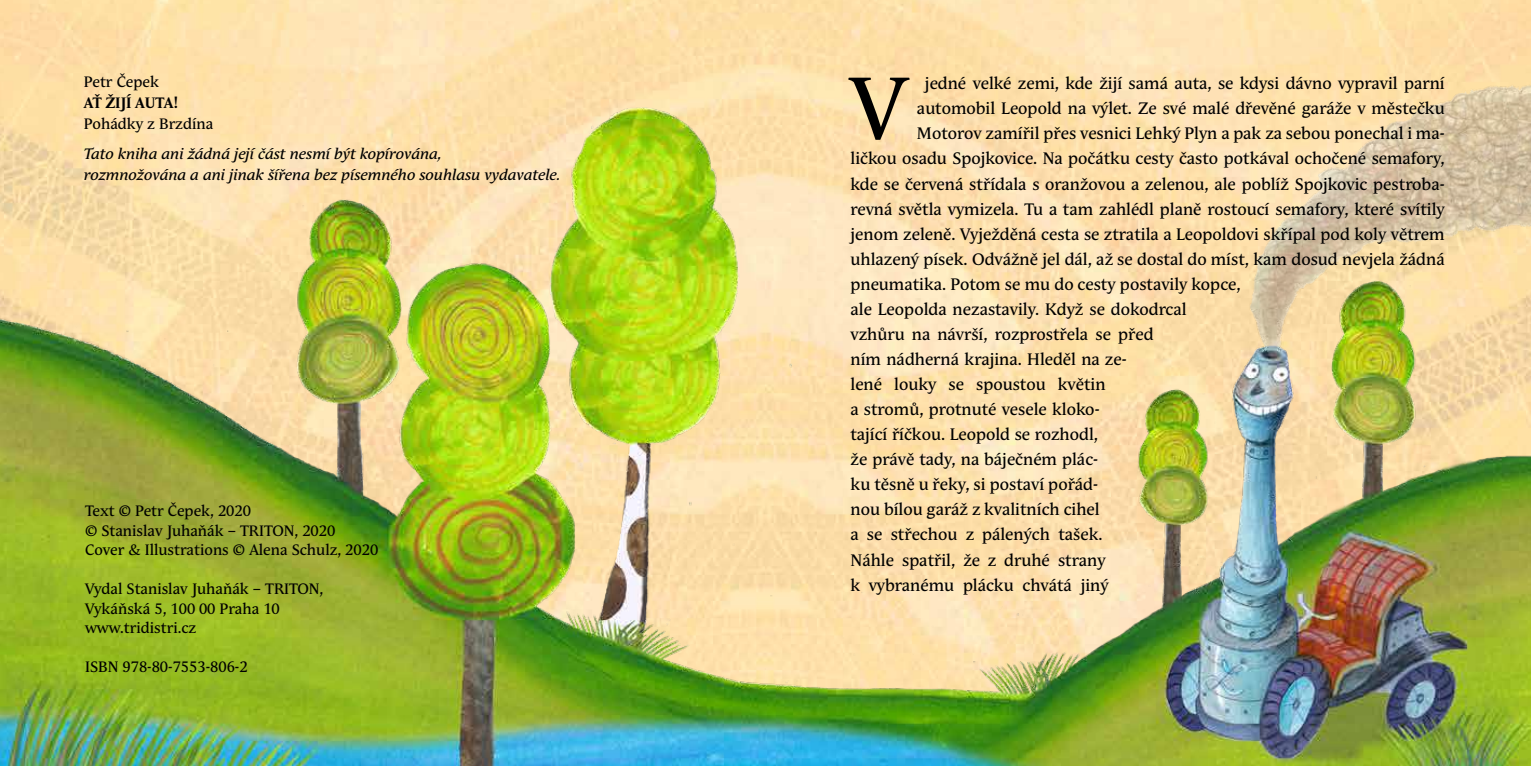
<style>
.page{position:relative;width:1531px;height:766px;background:#fff}
.page>*{position:absolute;margin:0;border:0;box-sizing:border-box;transform-origin:0 0}
.t1{font:87.9px "Andulka Text Pro";color:#000}
.t2{font:16.5px "Andulka Text Pro";color:#000}
.t3{font:15px/19.5px "Andulka Text Pro";color:#000}
.t4{font:italic 15px/21px "Andulka Text Pro";color:#000}
.t5{font:700 15px "Andulka Text Pro";color:#000}
</style>
<div class="page">
<img style="left:0;top:0;width:1531px;height:765px">
<p class="t3" style="left:84px;top:72px;width:77px">Petr Čepek</p>
<p class="t5" style="left:84px;top:94px;width:96px">AŤ ŽIJÍ AUTA!</p>
<p class="t3" style="left:84px;top:114px;width:131px">Pohádky z Brzdína</p>
<p class="t4" style="left:84px;top:143px;width:478px">Tato kniha ani žádná její část nesmí být kopírována,<br>rozmnožována a ani jinak šířena bez písemného souhlasu vydavatele.</p>
<p class="t3" style="left:85px;top:501px;width:295px">Text © Petr Čepek, 2020<br>© Stanislav Juhaňák – TRITON, 2020<br>Cover &amp; Illustrations © Alena Schulz, 2020</p>
<p class="t3" style="left:85px;top:579px;width:240px">Vydal Stanislav Juhaňák – TRITON,<br>Vykáňská 5, 100 00 Praha 10 www.tridistri.cz</p>
<p class="t3" style="left:85px;top:657px;width:164px">ISBN 978-80-7553-806-2</p>
<h1 class="t1" style="left:850px;top:58px;width:57px">V</h1>
<p class="t2" style="left:925px;top:74px;width:521px">jedné velké zemi, kde žijí samá auta, se kdysi dávno vypravil parní</p>
<p class="t2" style="left:917px;top:99px;width:529px">automobil Leopold na výlet. Ze své malé dřevěné garáže v městečku</p>
<p class="t2" style="left:917px;top:124px;width:529px">Motorov zamířil přes vesnici Lehký Plyn a pak za sebou ponechal i ma-</p>
<p class="t2" style="left:850px;top:149px;width:596px">ličkou osadu Spojkovice. Na počátku cesty často potkával ochočené semafory,</p>
<p class="t2" style="left:850px;top:174px;width:595px">kde se červená střídala s oranžovou a zelenou, ale poblíž Spojkovic pestroba-</p>
<p class="t2" style="left:850px;top:199px;width:596px">revná světla vymizela. Tu a tam zahlédl planě rostoucí semafory, které svítily</p>
<p class="t2" style="left:850px;top:224px;width:595px">jenom zeleně. Vyježděná cesta se ztratila a Leopoldovi skřípal pod koly větrem</p>
<p class="t2" style="left:850px;top:249px;width:596px">uhlazený písek. Odvážně jel dál, až se dostal do míst, kam dosud nevjela žádná</p>
<p class="t2" style="left:850px;top:274px;width:391px">pneumatika. Potom se mu do cesty postavily kopce,</p>
<p class="t2" style="left:850px;top:299px;width:337px">ale Leopolda nezastavily. Když se dokodrcal</p>
<p class="t2" style="left:850px;top:324px;width:304px">vzhůru na návrší, rozprostřela se před</p>
<p class="t2" style="left:850px;top:350px;width:278px">ním nádherná krajina. Hleděl na ze-</p>
<p class="t2" style="left:850px;top:375px;width:257px">lené louky se spoustou květin</p>
<p class="t2" style="left:850px;top:400px;width:250px">a stromů, protnuté vesele kloko-</p>
<p class="t2" style="left:850px;top:425px;width:249px">tající říčkou. Leopold se rozhodl,</p>
<p class="t2" style="left:850px;top:450px;width:249px">že právě tady, na báječném plác-</p>
<p class="t2" style="left:850px;top:475px;width:249px">ku těsně u řeky, si postaví pořád-</p>
<p class="t2" style="left:850px;top:500px;width:251px">nou bílou garáž z kvalitních cihel</p>
<p class="t2" style="left:850px;top:525px;width:253px">a se střechou z pálených tašek.</p>
<p class="t2" style="left:850px;top:550px;width:257px">Náhle spatřil, že z druhé strany</p>
<p class="t2" style="left:850px;top:575px;width:260px">k vybranému plácku chvátá jiný</p>
</div>
